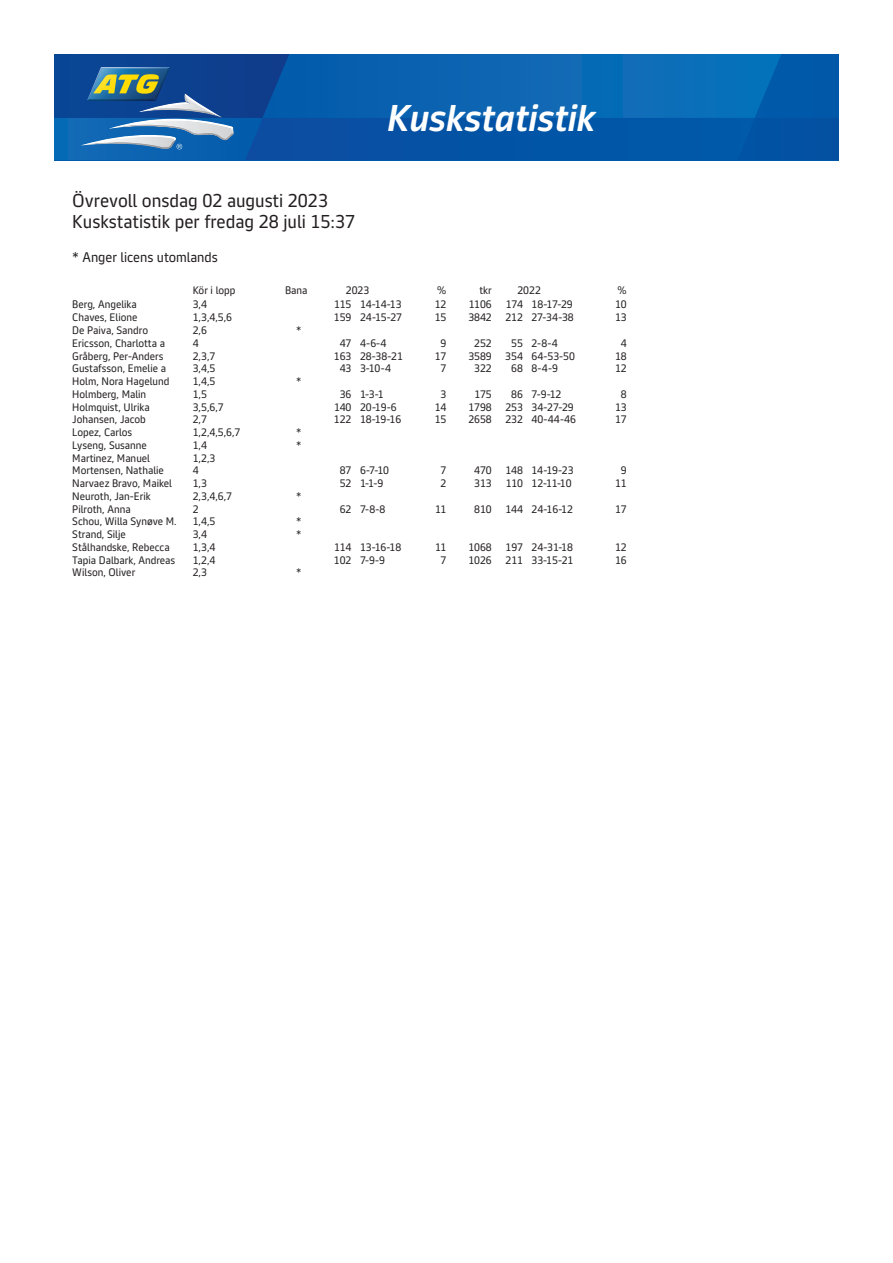
<style>
.page{position:relative;width:893px;height:1263px;background:#fff}
.page>*{position:absolute;margin:0;border:0;box-sizing:border-box;transform-origin:0 0}
.t1{font:italic 700 36px "ATG Text";color:#fff}
.t2{font:18px/21.6px "ATG Text";color:#231f20}
.t3{font:13.5px "ATG Text";color:#231f20}
.t4{font:10.5px "ATG Text";color:#231f20}
</style>
<div class="page">
<svg style="left:54px;top:54px;width:785px;height:106px;background:#105ea8"></svg>
<h2 class="t2" style="left:72px;top:190px;width:284px">Övrevoll onsdag 02 augusti 2023<br>Kuskstatistik per fredag 28 juli 15:37</h2>
<p class="t3" style="left:72px;top:250px;width:147px">* Anger licens utomlands</p>
<h1 class="t1" style="left:387px;top:100px;width:210px">Kuskstatistik</h1>
<p class="t4" style="left:193px;top:285px;width:44px">Kör i lopp</p>
<p class="t4" style="left:285px;top:285px;width:24px">Bana</p>
<p class="t4" style="left:346px;top:285px;width:25px">2023</p>
<p class="t4" style="left:437px;top:285px;width:11px">%</p>
<p class="t4" style="left:479px;top:285px;width:14px">tkr</p>
<p class="t4" style="left:517px;top:285px;width:25px">2022</p>
<p class="t4" style="left:618px;top:285px;width:11px">%</p>
<p class="t4" style="left:72px;top:299px;width:66px">Berg, Angelika</p>
<p class="t4" style="left:193px;top:299px;width:16px">3,4</p>
<p class="t4" style="left:334px;top:299px;width:69px">115 14-14-13</p>
<p class="t4" style="left:435px;top:299px;width:13px">12</p>
<p class="t4" style="left:469px;top:299px;width:25px">1106</p>
<p class="t4" style="left:506px;top:299px;width:68px">174 18-17-29</p>
<p class="t4" style="left:615px;top:299px;width:13px">10</p>
<p class="t4" style="left:72px;top:312px;width:67px">Chaves, Elione</p>
<p class="t4" style="left:193px;top:312px;width:41px">1,3,4,5,6</p>
<p class="t4" style="left:334px;top:312px;width:70px">159 24-15-27</p>
<p class="t4" style="left:435px;top:312px;width:13px">15</p>
<p class="t4" style="left:468px;top:312px;width:25px">3842</p>
<p class="t4" style="left:505px;top:312px;width:70px">212 27-34-38</p>
<p class="t4" style="left:615px;top:312px;width:13px">13</p>
<p class="t4" style="left:72px;top:325px;width:77px">De Paiva, Sandro</p>
<p class="t4" style="left:193px;top:325px;width:16px">2,6</p>
<p class="t4" style="left:296px;top:325px;width:7px">*</p>
<p class="t4" style="left:72px;top:337px;width:94px">Ericsson, Charlotta a</p>
<p class="t4" style="left:193px;top:337px;width:7px">4</p>
<p class="t4" style="left:340px;top:337px;width:48px">47 4-6-4</p>
<p class="t4" style="left:441px;top:337px;width:7px">9</p>
<p class="t4" style="left:474px;top:337px;width:19px">252</p>
<p class="t4" style="left:511px;top:337px;width:48px">55 2-8-4</p>
<p class="t4" style="left:621px;top:337px;width:7px">4</p>
<p class="t4" style="left:72px;top:350px;width:93px">Gråberg, Per-Anders</p>
<p class="t4" style="left:193px;top:350px;width:24px">2,3,7</p>
<p class="t4" style="left:334px;top:350px;width:70px">163 28-38-21</p>
<p class="t4" style="left:435px;top:350px;width:13px">17</p>
<p class="t4" style="left:468px;top:350px;width:25px">3589</p>
<p class="t4" style="left:505px;top:350px;width:71px">354 64-53-50</p>
<p class="t4" style="left:615px;top:350px;width:13px">18</p>
<p class="t4" style="left:72px;top:363px;width:95px">Gustafsson, Emelie a</p>
<p class="t4" style="left:193px;top:363px;width:24px">3,4,5</p>
<p class="t4" style="left:340px;top:363px;width:53px">43 3-10-4</p>
<p class="t4" style="left:441px;top:363px;width:7px">7</p>
<p class="t4" style="left:474px;top:363px;width:19px">322</p>
<p class="t4" style="left:511px;top:363px;width:48px">68 8-4-9</p>
<p class="t4" style="left:615px;top:363px;width:13px">12</p>
<p class="t4" style="left:72px;top:376px;width:99px">Holm, Nora Hagelund</p>
<p class="t4" style="left:193px;top:376px;width:24px">1,4,5</p>
<p class="t4" style="left:296px;top:376px;width:7px">*</p>
<p class="t4" style="left:72px;top:388px;width:76px">Holmberg, Malin</p>
<p class="t4" style="left:193px;top:388px;width:16px">1,5</p>
<p class="t4" style="left:340px;top:388px;width:45px">36 1-3-1</p>
<p class="t4" style="left:441px;top:388px;width:7px">3</p>
<p class="t4" style="left:474px;top:388px;width:19px">175</p>
<p class="t4" style="left:511px;top:388px;width:52px">86 7-9-12</p>
<p class="t4" style="left:621px;top:388px;width:7px">8</p>
<p class="t4" style="left:72px;top:401px;width:79px">Holmquist, Ulrika</p>
<p class="t4" style="left:193px;top:401px;width:32px">3,5,6,7</p>
<p class="t4" style="left:334px;top:401px;width:64px">140 20-19-6</p>
<p class="t4" style="left:435px;top:401px;width:13px">14</p>
<p class="t4" style="left:468px;top:401px;width:25px">1798</p>
<p class="t4" style="left:505px;top:401px;width:70px">253 34-27-29</p>
<p class="t4" style="left:615px;top:401px;width:13px">13</p>
<p class="t4" style="left:72px;top:414px;width:75px">Johansen, Jacob</p>
<p class="t4" style="left:193px;top:414px;width:16px">2,7</p>
<p class="t4" style="left:334px;top:414px;width:69px">122 18-19-16</p>
<p class="t4" style="left:435px;top:414px;width:13px">15</p>
<p class="t4" style="left:468px;top:414px;width:25px">2658</p>
<p class="t4" style="left:505px;top:414px;width:72px">232 40-44-46</p>
<p class="t4" style="left:615px;top:414px;width:13px">17</p>
<p class="t4" style="left:72px;top:427px;width:62px">Lopez, Carlos</p>
<p class="t4" style="left:193px;top:427px;width:49px">1,2,4,5,6,7</p>
<p class="t4" style="left:296px;top:427px;width:7px">*</p>
<p class="t4" style="left:72px;top:439px;width:76px">Lyseng, Susanne</p>
<p class="t4" style="left:193px;top:439px;width:16px">1,4</p>
<p class="t4" style="left:296px;top:439px;width:7px">*</p>
<p class="t4" style="left:72px;top:452px;width:79px">Martinez, Manuel</p>
<p class="t4" style="left:193px;top:452px;width:24px">1,2,3</p>
<p class="t4" style="left:72px;top:465px;width:93px">Mortensen, Nathalie</p>
<p class="t4" style="left:193px;top:465px;width:7px">4</p>
<p class="t4" style="left:340px;top:465px;width:51px">87 6-7-10</p>
<p class="t4" style="left:441px;top:465px;width:7px">7</p>
<p class="t4" style="left:474px;top:465px;width:19px">470</p>
<p class="t4" style="left:505px;top:465px;width:70px">148 14-19-23</p>
<p class="t4" style="left:621px;top:465px;width:7px">9</p>
<p class="t4" style="left:72px;top:478px;width:101px">Narvaez Bravo, Maikel</p>
<p class="t4" style="left:193px;top:478px;width:16px">1,3</p>
<p class="t4" style="left:340px;top:478px;width:45px">52 1-1-9</p>
<p class="t4" style="left:441px;top:478px;width:7px">2</p>
<p class="t4" style="left:474px;top:478px;width:19px">313</p>
<p class="t4" style="left:506px;top:478px;width:67px">110 12-11-10</p>
<p class="t4" style="left:615px;top:478px;width:13px">11</p>
<p class="t4" style="left:72px;top:490px;width:80px">Neuroth, Jan-Erik</p>
<p class="t4" style="left:193px;top:490px;width:41px">2,3,4,6,7</p>
<p class="t4" style="left:296px;top:490px;width:7px">*</p>
<p class="t4" style="left:72px;top:503px;width:60px">Pilroth, Anna</p>
<p class="t4" style="left:193px;top:503px;width:7px">2</p>
<p class="t4" style="left:340px;top:503px;width:47px">62 7-8-8</p>
<p class="t4" style="left:435px;top:503px;width:13px">11</p>
<p class="t4" style="left:474px;top:503px;width:19px">810</p>
<p class="t4" style="left:505px;top:503px;width:69px">144 24-16-12</p>
<p class="t4" style="left:615px;top:503px;width:13px">17</p>
<p class="t4" style="left:72px;top:516px;width:106px">Schou, Willa Synøve M.</p>
<p class="t4" style="left:193px;top:516px;width:24px">1,4,5</p>
<p class="t4" style="left:296px;top:516px;width:7px">*</p>
<p class="t4" style="left:72px;top:529px;width:55px">Strand, Silje</p>
<p class="t4" style="left:193px;top:529px;width:16px">3,4</p>
<p class="t4" style="left:296px;top:529px;width:7px">*</p>
<p class="t4" style="left:72px;top:541px;width:99px">Stålhandske, Rebecca</p>
<p class="t4" style="left:193px;top:541px;width:24px">1,3,4</p>
<p class="t4" style="left:334px;top:541px;width:68px">114 13-16-18</p>
<p class="t4" style="left:435px;top:541px;width:13px">11</p>
<p class="t4" style="left:468px;top:541px;width:25px">1068</p>
<p class="t4" style="left:506px;top:541px;width:69px">197 24-31-18</p>
<p class="t4" style="left:615px;top:541px;width:13px">12</p>
<p class="t4" style="left:72px;top:554px;width:104px">Tapia Dalbark, Andreas</p>
<p class="t4" style="left:193px;top:554px;width:24px">1,2,4</p>
<p class="t4" style="left:334px;top:554px;width:53px">102 7-9-9</p>
<p class="t4" style="left:441px;top:554px;width:7px">7</p>
<p class="t4" style="left:468px;top:554px;width:25px">1026</p>
<p class="t4" style="left:506px;top:554px;width:69px">211 33-15-21</p>
<p class="t4" style="left:615px;top:554px;width:13px">16</p>
<p class="t4" style="left:72px;top:567px;width:65px">Wilson, Oliver</p>
<p class="t4" style="left:193px;top:567px;width:16px">2,3</p>
<p class="t4" style="left:296px;top:567px;width:7px">*</p>
</div>
